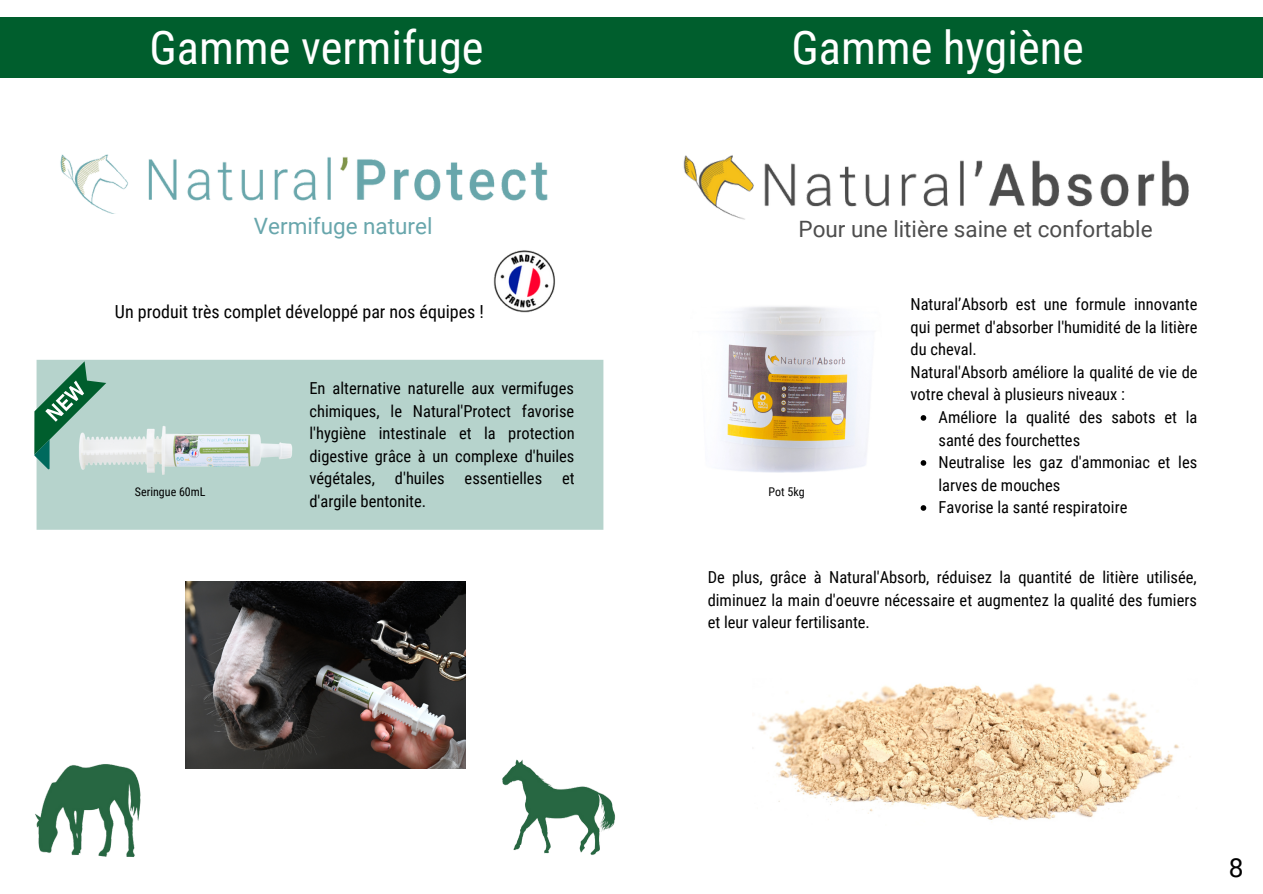
<style>
.page{position:relative;width:1263px;height:894px;background:#fff}
.page>*{position:absolute;margin:0;border:0;box-sizing:border-box;transform-origin:0 0}
.t1{font:46.35px "Roboto Condensed";color:#fff}
.t2{font:26.25px "Roboto";color:#000}
.t3{font:22.5px "Roboto";color:#4d4d4d}
.t4{font:22.5px "Roboto";color:#68a6ac}
.t5{font:18px "Roboto Condensed";color:#000}
.t6{font:16.5px/22.5px "Roboto Condensed";color:#000;text-align:justify}
.t7{font:12px "Roboto Condensed";color:#000}
</style>
<div class="page">
<div style="left:0;top:18px;width:1263px;height:60px;background:#005e2d"></div>
<img style="left:758px;top:683px;width:421px;height:137px">
<img style="left:721px;top:306px;width:147px;height:166px">
<img style="left:60px;top:154px;width:488px;height:59px">
<div style="left:37px;top:360px;width:566px;height:169px;background:#b6d3cc"></div>
<svg style="left:34px;top:361px;width:72px;height:108px;background:#73a892"></svg>
<img style="left:66px;top:422px;width:239px;height:58px">
<img style="left:186px;top:581px;width:280px;height:187px">
<img style="left:35px;top:764px;width:106px;height:93px">
<img style="left:502px;top:759px;width:114px;height:96px">
<img style="left:683px;top:155px;width:506px;height:65px">
<svg style="left:921px;top:415px;width:5px;height:5px"></svg>
<svg style="left:921px;top:460px;width:5px;height:5px"></svg>
<svg style="left:921px;top:505px;width:5px;height:5px"></svg>
<img style="left:493px;top:250px;width:62px;height:63px">
<h1 class="t1" style="left:149px;top:21px;width:336px">Gamme vermifuge</h1>
<h3 class="t4" style="left:254px;top:213px;width:180px">Vermifuge naturel</h3>
<p class="t5" style="left:115px;top:301px;width:370px">Un produit très complet développé par nos équipes !</p>
<p class="t7" style="left:135px;top:484px;width:72px">Seringue 60mL</p>
<p class="t6" style="left:309px;top:377px;width:267px">En alternative naturelle aux vermifuges chimiques, le Natural'Protect favorise l'hygiène intestinale et la protection digestive grâce à un complexe d'huiles végétales, d'huiles essentielles et d'argile bentonite.</p>
<h1 class="t1" style="left:791px;top:21px;width:294px">Gamme hygiène</h1>
<h3 class="t3" style="left:798px;top:216px;width:355px">Pour une litière saine et confortable</h3>
<p class="t7" style="left:768px;top:484px;width:38px">Pot 5kg</p>
<p class="t6" style="left:910px;top:293px;width:289px;text-align:left">Natural’Absorb est une formule innovante qui permet d'absorber l'humidité de la litière du cheval.<br>Natural'Absorb améliore la qualité de vie de votre cheval à plusieurs niveaux :</p>
<p class="t6" style="left:938px;top:406px;width:260px;text-align:left">Améliore la qualité des sabots et la santé des fourchettes<br>Neutralise les gaz d'ammoniac et les larves de mouches<br>Favorise la santé respiratoire</p>
<p class="t6" style="left:708px;top:566px;width:491px">De plus, grâce à Natural'Absorb, réduisez la quantité de litière utilisée, diminuez la main d'oeuvre nécessaire et augmentez la qualité des fumiers et leur valeur fertilisante.</p>
<h2 class="t2" style="left:1229px;top:852px;width:16px">8</h2>
</div>
